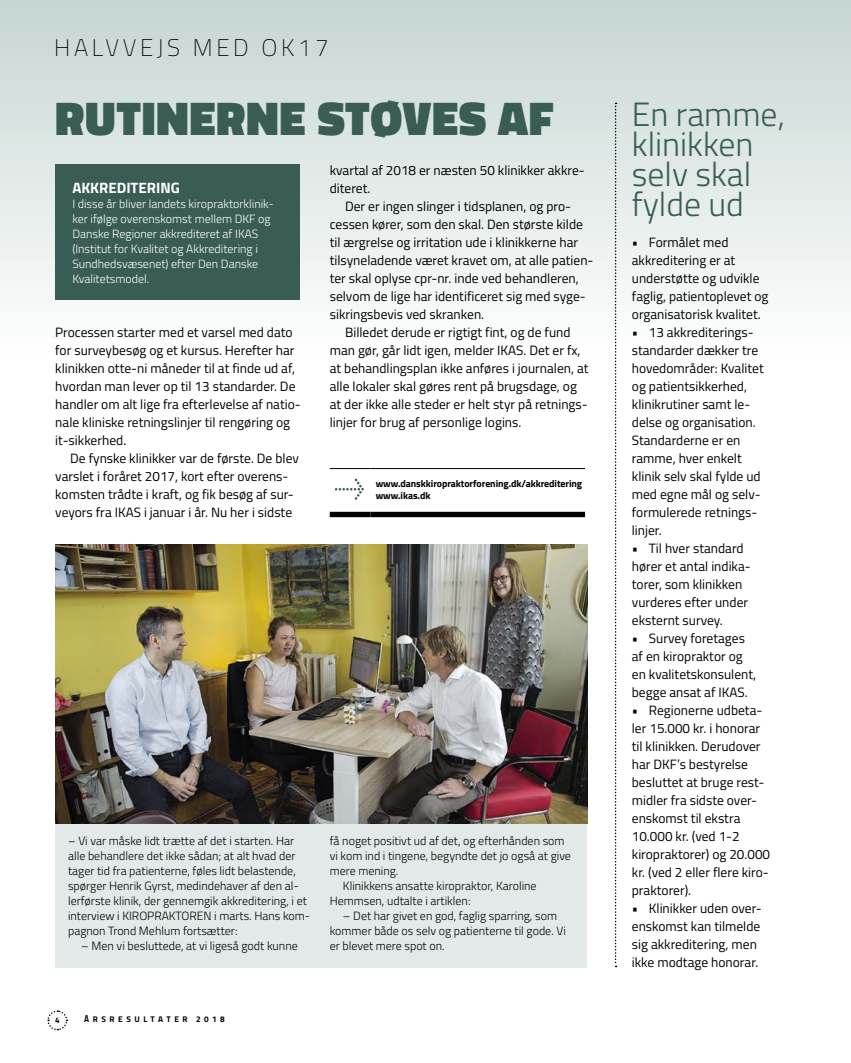
<style>
.page{position:relative;width:851px;height:1063px;background:#fff}
.page>*{position:absolute;margin:0;border:0;box-sizing:border-box;transform-origin:0 0}
.t1{font:900 48px "Titillium";letter-spacing:.015em;color:#395d54}
.t2{font:300 33.75px/30px "Titillium";color:#395d54}
.t3{font:100 24px "Titillium";letter-spacing:.15em;color:#000}
.t4{font:700 15px "Titillium";color:#fff}
.t5{font:13.5px/18px "Titillium";color:#000}
.t6{font:300 12px/15px "Titillium";color:#000}
.t7{font:300 12px/15px "Titillium";color:#fff}
.t8{font:700 9.9px/11.6px "Titillium";letter-spacing:-.01em;color:#000}
.t9{font:700 8.25px "Titillium";letter-spacing:.43em;color:#000}
</style>
<div class="page">
<div style="left:0;top:0;width:850px;height:355px;background:linear-gradient(to bottom,#c5d6d2,#fefefe)"></div>
<svg style="left:47px;top:1010px;width:21px;height:21px"></svg>
<div style="left:55px;top:165px;width:245px;height:135px;background:#395d54"></div>
<div style="left:55px;top:823px;width:532px;height:145px;background:#e2e9e8"></div>
<hr style="left:330px;top:468px;width:40px;height:1px;background:#000">
<hr style="left:370px;top:468px;width:215px;height:1px;background:#000">
<div style="left:330px;top:512px;width:40px;height:5px;background:#000"></div>
<div style="left:370px;top:512px;width:215px;height:5px;background:#000"></div>
<svg style="left:335px;top:479px;width:29px;height:21px"></svg>
<img style="left:55px;top:544px;width:532px;height:279px">
<svg style="left:614px;top:103px;width:2px;height:864px"></svg>
<h3 class="t3" style="left:54px;top:31px;width:276px">HALVVEJS MED OK17</h3>
<h1 class="t1" style="left:55px;top:83px;width:500px">RUTINERNE STØVES AF</h1>
<p class="t5" style="left:330px;top:161px;width:256px">kvartal af 2018 er næsten 50 klinikker akkre&shy;diteret.</p>
<p class="t5" style="left:345px;top:197px;width:227px">Der er ingen slinger i tidsplanen, og pro-</p>
<p class="t5" style="left:330px;top:215px;width:255px">cessen kører, som den skal. Den største kilde</p>
<p class="t5" style="left:330px;top:233px;width:250px">til ærgrelse og irritation ude i klinikkerne har</p>
<p class="t5" style="left:330px;top:251px;width:265px">tilsyneladende været kravet om, at alle patien-</p>
<p class="t5" style="left:330px;top:269px;width:250px">ter skal oplyse cpr-nr. inde ved behandleren,</p>
<p class="t5" style="left:330px;top:287px;width:257px">selvom de lige har identificeret sig med syge-</p>
<p class="t5" style="left:330px;top:305px;width:156px">sikringsbevis ved skranken.</p>
<p class="t5" style="left:345px;top:323px;width:227px">Billedet derude er rigtigt fint, og de fund</p>
<p class="t5" style="left:330px;top:341px;width:252px">man gør, går lidt igen, melder IKAS. Det er fx,</p>
<p class="t5" style="left:330px;top:359px;width:260px">at behandlingsplan ikke anføres i journalen, at</p>
<p class="t5" style="left:330px;top:377px;width:249px">alle lokaler skal gøres rent på brugsdage, og</p>
<p class="t5" style="left:330px;top:395px;width:257px">at der ikke alle steder er helt styr på retnings-</p>
<p class="t5" style="left:330px;top:413px;width:193px">linjer for brug af personlige logins.</p>
<p class="t4" style="left:72px;top:176px;width:109px">AKKREDITERING</p>
<p class="t7" style="left:72px;top:196px;width:203px">I disse år bliver landets kiropraktorklinik&shy;ker ifølge overenskomst mellem DKF og Danske Regioner akkrediteret af IKAS (Institut for Kvalitet og Akkreditering i Sundhedsvæsenet) efter Den Danske Kvalitetsmodel.</p>
<p class="t5" style="left:55px;top:323px;width:247px">Processen starter med et varsel med dato for surveybesøg og et kursus. Herefter har klinikken otte-ni måneder til at finde ud af, hvordan man lever op til 13 standarder. De handler om alt lige fra efterlevelse af natio&shy;nale kliniske retningslinjer til rengøring og it-sikkerhed.</p>
<p class="t5" style="left:55px;top:449px;width:245px;text-indent:15px">De fynske klinikker var de første. De blev varslet i foråret 2017, kort efter overens&shy;komsten trådte i kraft, og fik besøg af sur&shy;veyors fra IKAS i januar i år. Nu her i sidste</p>
<p class="t8" style="left:375px;top:477px;width:208px">www.danskkiropraktorforening.dk/akkreditering www.ikas.dk</p>
<p class="t6" style="left:68px;top:833px;width:244px">– Vi var måske lidt trætte af det i starten. Har alle behandlere det ikke sådan; at alt hvad der tager tid fra patienterne, føles lidt belastende, spørger Henrik Gyrst, medindehaver af den al&shy;lerførste klinik, der gennemgik akkreditering, i et interview i KIROPRAKTOREN i marts. Hans kom&shy;pagnon Trond Mehlum fortsætter:</p>
<p class="t6" style="left:81px;top:938px;width:218px">– Men vi besluttede, at vi ligeså godt kunne</p>
<p class="t6" style="left:330px;top:833px;width:236px">få noget positivt ud af det, og efterhånden som</p>
<p class="t6" style="left:330px;top:848px;width:243px">vi kom ind i tingene, begyndte det jo også at give</p>
<p class="t6" style="left:330px;top:863px;width:70px">mere mening.</p>
<p class="t6" style="left:343px;top:878px;width:195px">Klinikkens ansatte kiropraktor, Karoline</p>
<p class="t6" style="left:330px;top:893px;width:142px">Hemmsen, udtalte i artiklen:</p>
<p class="t6" style="left:330px;top:908px;width:237px;text-indent:13px">– Det har givet en god, faglig sparring, som kommer både os selv og patienterne til gode. Vi er blevet mere spot on.</p>
<p class="t9" style="left:55px;top:1014px;width:6px">4</p>
<p class="t9" style="left:84px;top:1013px;width:142px">ÅRSRESULTATER 2018</p>
<h2 class="t2" style="left:631px;top:98px;width:154px">En ramme, klinikken selv skal fylde ud</h2>
<p class="t5" style="left:631px;top:233px;width:138px">• Formålet med akkreditering er at understøtte og udvikle faglig, patientoplevet og organisatorisk kvalitet.</p>
<p class="t5" style="left:631px;top:323px;width:133px">• 13 akkrediterings&shy;standarder dækker tre hovedområder: Kvalitet og patientsikkerhed, klinikrutiner samt le&shy;delse og organisation.<br>Standarderne er en ramme, hver enkelt klinik selv skal fylde ud med egne mål og selv&shy;formulerede retnings&shy;linjer.</p>
<p class="t5" style="left:631px;top:539px;width:120px">• Til hver standard hører et antal indika&shy;torer, som klinikken vurderes efter under eksternt survey.</p>
<p class="t5" style="left:631px;top:629px;width:126px">• Survey foretages af en kiropraktor og en kvalitetskonsulent, begge ansat af IKAS.</p>
<p class="t5" style="left:631px;top:701px;width:140px">• Regionerne udbeta&shy;ler 15.000 kr. i honorar til klinikken. Derudover har DKF’s bestyrelse besluttet at bruge rest&shy;midler fra sidste over&shy;enskomst til ekstra<br>10.000 kr. (ved 1-2 kiropraktorer) og 20.000 kr. (ved 2 eller flere kiro&shy;praktorer).</p>
<p class="t5" style="left:631px;top:899px;width:131px">• Klinikker uden over&shy;enskomst kan tilmelde sig akkreditering, men ikke modtage honorar.</p>
</div>
